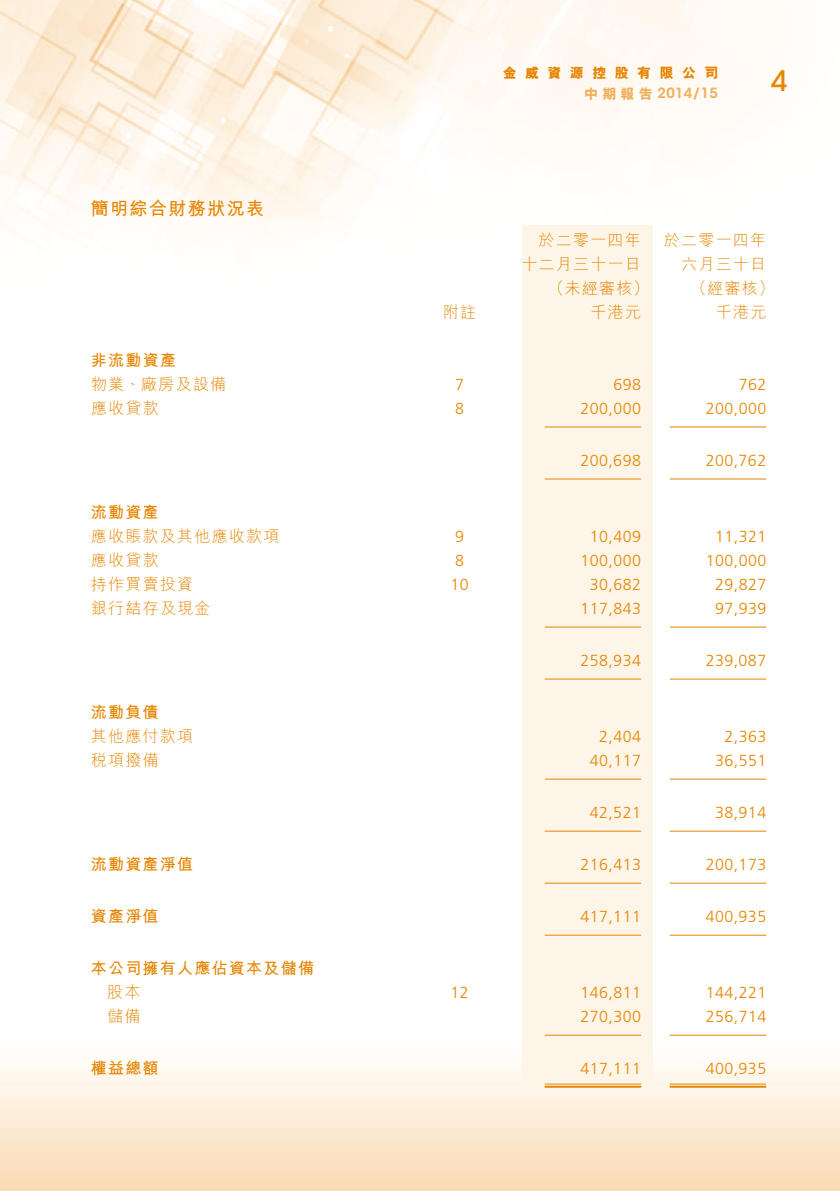
<style>
.page{position:relative;width:840px;height:1191px;background:#fff}
.page>*{position:absolute;margin:0;border:0;box-sizing:border-box;transform-origin:0 0}
.t1{font:500 28px "ITC Avant Garde Std";color:#e68500}
.t2{font:700 18px "M Hei HK";letter-spacing:.08em;color:#e68500}
.t3{font:300 16px "Frutiger LT Std";letter-spacing:.03em;color:#e68500}
.t4{font:300 16px "M Hei HK";letter-spacing:.08em;color:#e68500}
.t5{font:700 16px "M Hei HK";letter-spacing:.08em;color:#e68500}
.t6{font:600 14px "ITC Avant Garde Std";letter-spacing:.02em;color:#f0b15f}
.t7{font:800 14px "M Hei HK";letter-spacing:.6em;color:#e68500}
.s1{font-family:"M Hei HK";font-weight:800}
</style>
<div class="page">
<img style="left:0;top:0;width:839px;height:1191px">
<div style="left:522px;top:225px;width:130px;height:862px;background:#fef5e9"></div>
<hr style="left:544px;top:426px;width:97px;height:1px;background:#e68500">
<hr style="left:669px;top:426px;width:96px;height:1px;background:#e68500">
<hr style="left:544px;top:478px;width:97px;height:1px;background:#e68500">
<hr style="left:669px;top:478px;width:96px;height:1px;background:#e68500">
<hr style="left:544px;top:626px;width:97px;height:1px;background:#e68500">
<hr style="left:669px;top:626px;width:96px;height:1px;background:#e68500">
<hr style="left:544px;top:678px;width:97px;height:1px;background:#e68500">
<hr style="left:669px;top:678px;width:96px;height:1px;background:#e68500">
<hr style="left:544px;top:778px;width:97px;height:1px;background:#e68500">
<hr style="left:669px;top:778px;width:96px;height:1px;background:#e68500">
<hr style="left:544px;top:830px;width:97px;height:1px;background:#e68500">
<hr style="left:669px;top:830px;width:96px;height:1px;background:#e68500">
<hr style="left:544px;top:882px;width:97px;height:1px;background:#e68500">
<hr style="left:669px;top:882px;width:96px;height:1px;background:#e68500">
<hr style="left:544px;top:934px;width:97px;height:1px;background:#e68500">
<hr style="left:669px;top:934px;width:96px;height:1px;background:#e68500">
<hr style="left:544px;top:1034px;width:97px;height:1px;background:#e68500">
<hr style="left:669px;top:1034px;width:96px;height:1px;background:#e68500">
<hr style="left:544px;top:1083px;width:97px;height:1px;background:#e68500">
<hr style="left:544px;top:1085px;width:97px;height:2px;background:#e68500">
<hr style="left:669px;top:1083px;width:96px;height:1px;background:#e68500">
<hr style="left:669px;top:1085px;width:96px;height:2px;background:#e68500">
<p class="t7" style="left:502px;top:64px;width:217px">金威資源控股有限公司</p>
<h1 class="t1" style="left:770px;top:64px;width:18px">4</h1>
<p class="t6" style="left:584px;top:84px;width:135px"><span class="s1">中期報告</span> 2014/15</p>
<p class="t2" style="left:91px;top:195px;width:175px">簡明綜合財務狀況表</p>
<p class="t4" style="left:538px;top:228px;width:104px">於二零一四年</p>
<p class="t4" style="left:663px;top:228px;width:104px">於二零一四年</p>
<p class="t4" style="left:521px;top:252px;width:121px">十二月三十一日</p>
<p class="t4" style="left:680px;top:252px;width:86px">六月三十日</p>
<p class="t4" style="left:548px;top:276px;width:102px">（未經審核）</p>
<p class="t4" style="left:690px;top:276px;width:85px">（經審核(</p>
<p class="t4" style="left:443px;top:300px;width:35px">附註</p>
<p class="t4" style="left:590px;top:300px;width:52px">千港元</p>
<p class="t4" style="left:715px;top:300px;width:52px">千港元</p>
<p class="t5" style="left:91px;top:348px;width:86px">非流動資產</p>
<p class="t4" style="left:91px;top:372px;width:137px">物業、廠房及設備</p>
<p class="t3" style="left:455px;top:375px;width:10px">7</p>
<p class="t3" style="left:613px;top:375px;width:29px">698</p>
<p class="t3" style="left:738px;top:375px;width:29px">762</p>
<p class="t4" style="left:91px;top:396px;width:69px">應收貸款</p>
<p class="t3" style="left:455px;top:399px;width:10px">8</p>
<p class="t3" style="left:580px;top:399px;width:62px">200,000</p>
<p class="t3" style="left:705px;top:399px;width:62px">200,000</p>
<p class="t3" style="left:580px;top:451px;width:62px">200,698</p>
<p class="t3" style="left:705px;top:451px;width:62px">200,762</p>
<p class="t5" style="left:91px;top:500px;width:69px">流動資產</p>
<p class="t4" style="left:91px;top:524px;width:190px">應收賬款及其他應收款項</p>
<p class="t3" style="left:455px;top:527px;width:10px">9</p>
<p class="t3" style="left:589px;top:527px;width:53px">10,409</p>
<p class="t3" style="left:714px;top:527px;width:53px">11,321</p>
<p class="t4" style="left:91px;top:548px;width:69px">應收貸款</p>
<p class="t3" style="left:455px;top:551px;width:10px">8</p>
<p class="t3" style="left:580px;top:551px;width:62px">100,000</p>
<p class="t3" style="left:705px;top:551px;width:62px">100,000</p>
<p class="t4" style="left:91px;top:572px;width:104px">持作買賣投資</p>
<p class="t3" style="left:450px;top:575px;width:20px">10</p>
<p class="t3" style="left:589px;top:575px;width:53px">30,682</p>
<p class="t3" style="left:714px;top:575px;width:53px">29,827</p>
<p class="t4" style="left:91px;top:596px;width:121px">銀行結存及現金</p>
<p class="t3" style="left:580px;top:599px;width:62px">117,843</p>
<p class="t3" style="left:714px;top:599px;width:53px">97,939</p>
<p class="t3" style="left:580px;top:651px;width:62px">258,934</p>
<p class="t3" style="left:705px;top:651px;width:62px">239,087</p>
<p class="t5" style="left:91px;top:700px;width:69px">流動負債</p>
<p class="t4" style="left:91px;top:724px;width:104px">其他應付款項</p>
<p class="t3" style="left:598px;top:727px;width:43px">2,404</p>
<p class="t3" style="left:724px;top:727px;width:43px">2,363</p>
<p class="t4" style="left:91px;top:748px;width:69px">稅項撥備</p>
<p class="t3" style="left:589px;top:751px;width:53px">40,117</p>
<p class="t3" style="left:714px;top:751px;width:53px">36,551</p>
<p class="t3" style="left:589px;top:803px;width:53px">42,521</p>
<p class="t3" style="left:714px;top:803px;width:53px">38,914</p>
<p class="t5" style="left:91px;top:852px;width:104px">流動資產淨值</p>
<p class="t3" style="left:580px;top:855px;width:62px">216,413</p>
<p class="t3" style="left:705px;top:855px;width:62px">200,173</p>
<p class="t5" style="left:91px;top:904px;width:69px">資產淨值</p>
<p class="t5" style="left:91px;top:956px;width:224px">本公司擁有人應佔資本及儲備</p>
<p class="t3" style="left:580px;top:907px;width:62px">417,111</p>
<p class="t3" style="left:705px;top:907px;width:62px">400,935</p>
<p class="t4" style="left:107px;top:980px;width:35px">股本</p>
<p class="t3" style="left:450px;top:983px;width:20px">12</p>
<p class="t3" style="left:580px;top:983px;width:62px">146,811</p>
<p class="t3" style="left:705px;top:983px;width:62px">144,221</p>
<p class="t4" style="left:107px;top:1004px;width:35px">儲備</p>
<p class="t3" style="left:580px;top:1007px;width:62px">270,300</p>
<p class="t3" style="left:705px;top:1007px;width:62px">256,714</p>
<p class="t5" style="left:91px;top:1056px;width:69px">權益總額</p>
<p class="t3" style="left:580px;top:1059px;width:62px">417,111</p>
<p class="t3" style="left:705px;top:1059px;width:62px">400,935</p>
</div>
